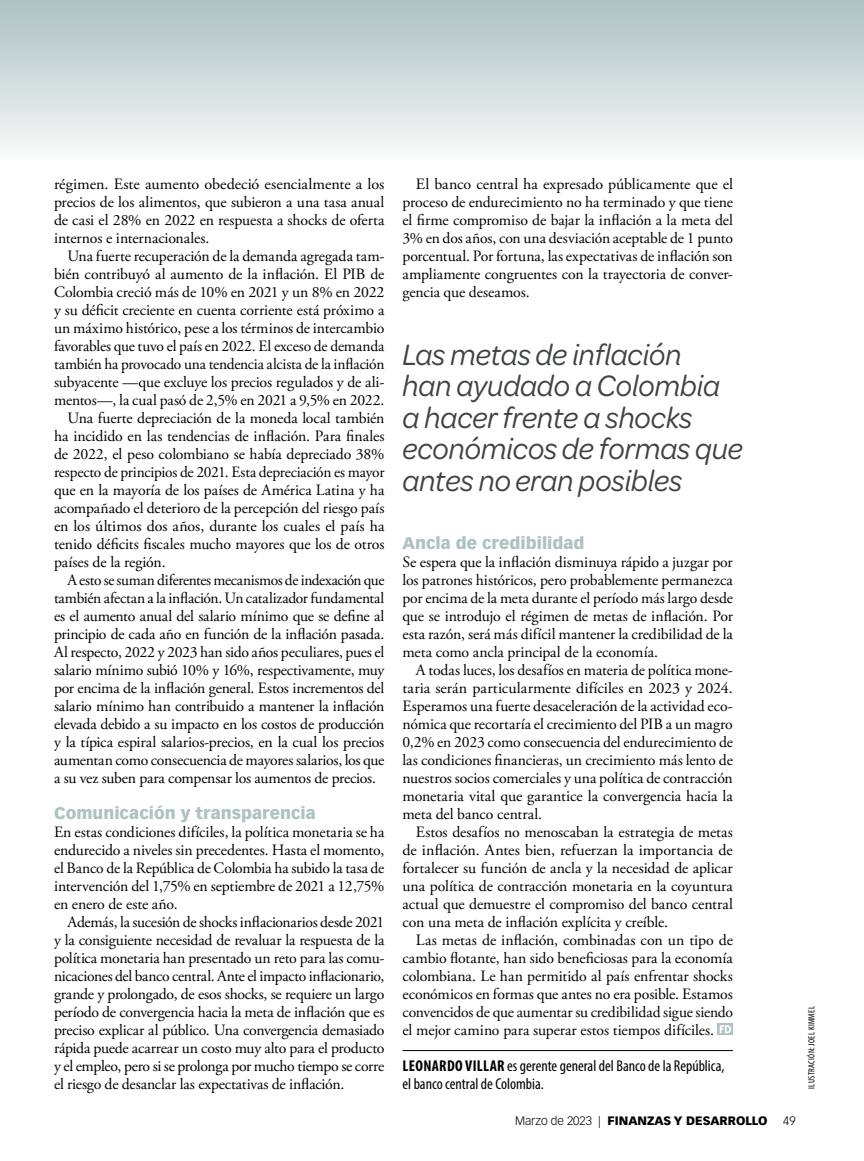
<style>
.page{position:relative;width:864px;height:1161px;background:#fff}
.page>*{position:absolute;margin:0;border:0;box-sizing:border-box;transform-origin:0 0}
.t1{font:italic 31.5px/31.5px "Omnes";color:#3f4342;scale:.95 1}
.t2{font:900 16.5px "Vectora LT Pro";color:#acc2c3}
.t3{font:15.75px/18px "Adobe Garamond Pro";letter-spacing:-.01em;color:#000;text-align:justify}
.t4{font:condensed 15.75px/18px "Myriad Pro";color:#000}
.t5{font:900 12px "Vectora LT Pro";color:#000}
.t6{font:300 12px "Vectora LT Pro";color:#000}
.t7{font:condensed 9px "Myriad Pro";letter-spacing:.035em;color:#000}
.s1{font-weight:700}
.s2{font-weight:300}
</style>
<div class="page">
<div style="left:0;top:0;width:864px;height:171px;background:linear-gradient(to bottom,#abc0c1,#fffefe)"></div>
<hr style="left:402px;top:1050px;width:331px;height:1px;background:#000">
<svg style="left:718px;top:1024px;width:15px;height:11px"></svg>
<svg style="left:720px;top:1025px;width:11px;height:8px"></svg>
<p class="t3" style="left:54px;top:176px;width:332px">régimen. Este aumento obedeció esencialmente a los precios de los alimentos, que subieron a una tasa anual de casi el 28% en 2022 en respuesta a shocks de oferta internos e internacionales.</p>
<p class="t3" style="left:68px;top:248px;width:318px">Una fuerte recuperación de la demanda agregada tam-</p>
<p class="t3" style="left:54px;top:266px;width:332px">bién contribuyó al aumento de la inflación. El PIB de</p>
<p class="t3" style="left:54px;top:284px;width:332px">Colombia creció más de 10% en 2021 y un 8% en 2022</p>
<p class="t3" style="left:54px;top:302px;width:332px">y su déficit creciente en cuenta corriente está próximo a</p>
<p class="t3" style="left:54px;top:320px;width:332px">un máximo histórico, pese a los términos de intercambio</p>
<p class="t3" style="left:54px;top:338px;width:332px">favorables que tuvo el país en 2022. El exceso de demanda</p>
<p class="t3" style="left:54px;top:356px;width:332px">también ha provocado una tendencia alcista de la inflación</p>
<p class="t3" style="left:54px;top:374px;width:332px">subyacente —que excluye los precios regulados y de ali-</p>
<p class="t3" style="left:54px;top:392px;width:332px">mentos—, la cual pasó de 2,5% en 2021 a 9,5% en 2022.</p>
<p class="t3" style="left:68px;top:410px;width:319px">Una fuerte depreciación de la moneda local también</p>
<p class="t3" style="left:54px;top:428px;width:332px">ha incidido en las tendencias de inflación. Para finales</p>
<p class="t3" style="left:54px;top:446px;width:332px">de 2022, el peso colombiano se había depreciado 38%</p>
<p class="t3" style="left:54px;top:464px;width:332px">respecto de principios de 2021. Esta depreciación es mayor</p>
<p class="t3" style="left:54px;top:482px;width:332px">que en la mayoría de los países de América Latina y ha</p>
<p class="t3" style="left:54px;top:500px;width:332px">acompañado el deterioro de la percepción del riesgo país</p>
<p class="t3" style="left:54px;top:518px;width:332px">en los últimos dos años, durante los cuales el país ha</p>
<p class="t3" style="left:54px;top:536px;width:332px">tenido déficits fiscales mucho mayores que los de otros</p>
<p class="t3" style="left:54px;top:554px;width:113px">países de la región.</p>
<p class="t3" style="left:68px;top:572px;width:318px">A esto se suman diferentes mecanismos de indexación que</p>
<p class="t3" style="left:54px;top:590px;width:332px">también afectan a la inflación. Un catalizador fundamental</p>
<p class="t3" style="left:54px;top:608px;width:332px">es el aumento anual del salario mínimo que se define al</p>
<p class="t3" style="left:54px;top:626px;width:332px">principio de cada año en función de la inflación pasada.</p>
<p class="t3" style="left:54px;top:644px;width:332px">Al respecto, 2022 y 2023 han sido años peculiares, pues el</p>
<p class="t3" style="left:54px;top:662px;width:332px">salario mínimo subió 10% y 16%, respectivamente, muy</p>
<p class="t3" style="left:54px;top:680px;width:332px">por encima de la inflación general. Estos incrementos del</p>
<p class="t3" style="left:54px;top:698px;width:332px">salario mínimo han contribuido a mantener la inflación</p>
<p class="t3" style="left:54px;top:716px;width:332px">elevada debido a su impacto en los costos de producción</p>
<p class="t3" style="left:54px;top:734px;width:332px">y la típica espiral salarios-precios, en la cual los precios</p>
<p class="t3" style="left:54px;top:752px;width:332px">aumentan como consecuencia de mayores salarios, los que</p>
<p class="t3" style="left:54px;top:770px;width:323px">a su vez suben para compensar los aumentos de precios.</p>
<p class="t2" style="left:54px;top:803px;width:263px">Comunicación y transparencia</p>
<p class="t3" style="left:54px;top:824px;width:332px">En estas condiciones difíciles, la política monetaria se ha endurecido a niveles sin precedentes. Hasta el momento, el Banco de la República de Colombia ha subido la tasa de intervención del 1,75% en septiembre de 2021 a 12,75% en enero de este año.</p>
<p class="t3" style="left:54px;top:914px;width:332px;text-indent:14px">Además, la sucesión de shocks inflacionarios desde 2021 y la consiguiente necesidad de revaluar la respuesta de la política monetaria han presentado un reto para las comu&shy;nicaciones del banco central. Ante el impacto inflacionario, grande y prolongado, de esos shocks, se requiere un largo período de convergencia hacia la meta de inflación que es preciso explicar al público. Una convergencia demasiado rápida puede acarrear un costo muy alto para el producto y el empleo, pero si se prolonga por mucho tiempo se corre el riesgo de desanclar las expectativas de inflación.</p>
<p class="t3" style="left:402px;top:176px;width:332px;text-indent:14px">El banco central ha expresado públicamente que el proceso de endurecimiento no ha terminado y que tiene el firme compromiso de bajar la inflación a la meta del 3% en dos años, con una desviación aceptable de 1 punto porcentual. Por fortuna, las expectativas de inflación son ampliamente congruentes con la trayectoria de conver&shy;gencia que deseamos.</p>
<h1 class="t1" style="left:402px;top:337px;width:360px">Las metas de inflación<br>han ayudado a Colombia a hacer frente a shocks económicos de formas que antes no eran posibles</h1>
<p class="t2" style="left:402px;top:533px;width:184px">Ancla de credibilidad</p>
<p class="t3" style="left:402px;top:554px;width:332px">Se espera que la inflación disminuya rápido a juzgar por los patrones históricos, pero probablemente permanezca por encima de la meta durante el período más largo desde que se introdujo el régimen de metas de inflación. Por esta razón, será más difícil mantener la credibilidad de la meta como ancla principal de la economía.</p>
<p class="t3" style="left:402px;top:662px;width:332px;text-indent:14px">A todas luces, los desafíos en materia de política mone&shy;taria serán particularmente difíciles en 2023 y 2024.<br>Esperamos una fuerte desaceleración de la actividad eco&shy;nómica que recortaría el crecimiento del PIB a un magro 0,2% en 2023 como consecuencia del endurecimiento de las condiciones financieras, un crecimiento más lento de nuestros socios comerciales y una política de contracción monetaria vital que garantice la convergencia hacia la meta del banco central.</p>
<p class="t3" style="left:402px;top:824px;width:332px;text-indent:13px">Estos desafíos no menoscaban la estrategia de metas de inflación. Antes bien, refuerzan la importancia de fortalecer su función de ancla y la necesidad de aplicar una política de contracción monetaria en la coyuntura actual que demuestre el compromiso del banco central con una meta de inflación explícita y creíble.</p>
<p class="t3" style="left:402px;top:932px;width:332px;text-indent:14px">Las metas de inflación, combinadas con un tipo de cambio flotante, han sido beneficiosas para la economía colombiana. Le han permitido al país enfrentar shocks económicos en formas que antes no era posible. Estamos convencidos de que aumentar su credibilidad sigue siendo el mejor camino para superar estos tiempos difíciles.</p>
<p class="t4" style="left:402px;top:1057px;width:323px"><span class="s1">LEONARDO VILLAR</span> es gerente general del Banco de la República, el banco central de Colombia.</p>
<p class="t5" style="left:515px;top:1113px;width:254px"><span class="s2">Marzo de 2023 |</span> FINANZAS Y DESARROLLO</p>
<p class="t6" style="left:783px;top:1113px;width:14px">49</p>
<p class="t7" style="left:806px;top:1089px;width:84px;rotate:-90deg">ILUSTRACIÓN: JOEL KIMMEL</p>
</div>
